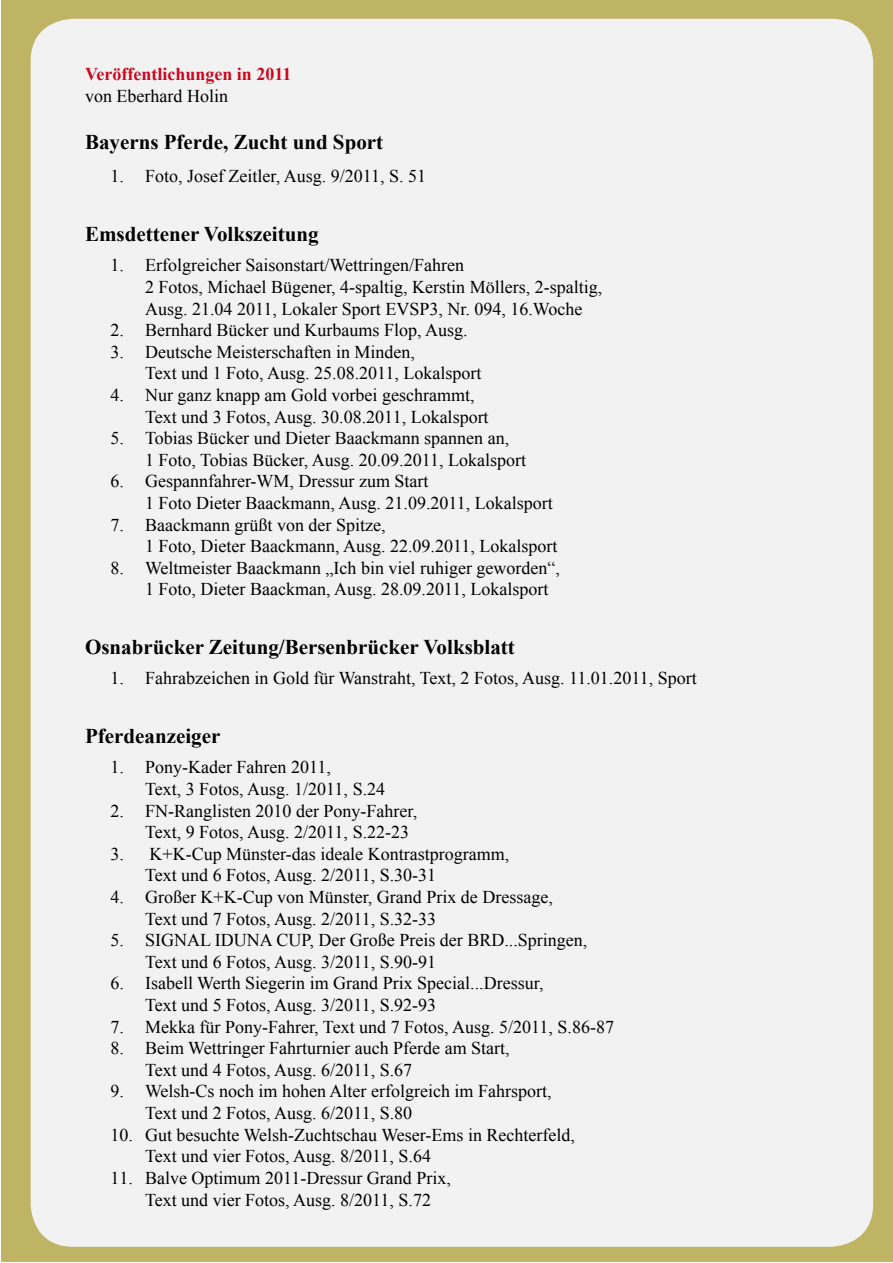
<style>
.page{position:relative;width:893px;height:1263px;background:#fff}
.page>*{position:absolute;margin:0;border:0;box-sizing:border-box;transform-origin:0 0}
.t1{font:700 21px "Times New Roman";color:#000}
.t2{font:18px/21.6px "Times New Roman";color:#000}
.t3{font:700 18px "Times New Roman";color:#cc071e}
</style>
<div class="page">
<div style="left:1px;top:1px;width:891px;height:1261px;background:#beb464"></div>
<div style="left:31px;top:19px;width:842px;height:1228px;background:#f2f2f3;border-radius:43px"></div>
<p class="t3" style="left:85px;top:62px;width:208px">Veröffentlichungen in 2011</p>
<p class="t2" style="left:85px;top:85px;width:144px">von Eberhard Holin</p>
<p class="t1" style="left:85px;top:127px;width:300px">Bayerns Pferde, Zucht und Sport</p>
<p class="t2" style="left:145px;top:165px;width:283px">Foto, Josef Zeitler, Ausg. 9/2011, S. 51</p>
<p class="t2" style="left:111px;top:165px;width:15px">1.</p>
<p class="t1" style="left:85px;top:220px;width:235px">Emsdettener Volkszeitung</p>
<p class="t2" style="left:145px;top:254px;width:459px">Erfolgreicher Saisonstart/Wettringen/Fahren<br>2 Fotos, Michael Bügener, 4-spaltig, Kerstin Möllers, 2-spaltig, Ausg. 21.04 2011, Lokaler Sport EVSP3, Nr. 094, 16.Woche Bernhard Bücker und Kurbaums Flop, Ausg.<br>Deutsche Meisterschaften in Minden,<br>Text und 1 Foto, Ausg. 25.08.2011, Lokalsport<br>Nur ganz knapp am Gold vorbei geschrammt,<br>Text und 3 Fotos, Ausg. 30.08.2011, Lokalsport<br>Tobias Bücker und Dieter Baackmann spannen an,<br>1 Foto, Tobias Bücker, Ausg. 20.09.2011, Lokalsport Gespannfahrer-WM, Dressur zum Start<br>1 Foto Dieter Baackmann, Ausg. 21.09.2011, Lokalsport Baackmann grüßt von der Spitze,<br>1 Foto, Dieter Baackmann, Ausg. 22.09.2011, Lokalsport Weltmeister Baackmann „Ich bin viel ruhiger geworden“,<br>1 Foto, Dieter Baackman, Ausg. 28.09.2011, Lokalsport</p>
<p class="t2" style="left:111px;top:254px;width:15px">1.</p>
<p class="t2" style="left:111px;top:319px;width:15px">2.<br>3.</p>
<p class="t2" style="left:111px;top:384px;width:15px">4.</p>
<p class="t2" style="left:111px;top:427px;width:15px">5.</p>
<p class="t2" style="left:111px;top:470px;width:15px">6.</p>
<p class="t2" style="left:111px;top:513px;width:15px">7.</p>
<p class="t2" style="left:111px;top:557px;width:15px">8.</p>
<p class="t1" style="left:85px;top:633px;width:431px">Osnabrücker Zeitung/Bersenbrücker Volksblatt</p>
<p class="t2" style="left:145px;top:667px;width:553px">Fahrabzeichen in Gold für Wanstraht, Text, 2 Fotos, Ausg. 11.01.2011, Sport</p>
<p class="t2" style="left:111px;top:667px;width:15px">1.</p>
<p class="t1" style="left:85px;top:722px;width:137px">Pferdeanzeiger</p>
<p class="t2" style="left:145px;top:756px;width:471px">Pony-Kader Fahren 2011,<br>Text, 3 Fotos, Ausg. 1/2011, S.24<br>FN-Ranglisten 2010 der Pony-Fahrer,<br>Text, 9 Fotos, Ausg. 2/2011, S.22-23<br>K+K-Cup Münster-das ideale Kontrastprogramm,<br>Text und 6 Fotos, Ausg. 2/2011, S.30-31<br>Großer K+K-Cup von Münster, Grand Prix de Dressage,<br>Text und 7 Fotos, Ausg. 2/2011, S.32-33<br>SIGNAL IDUNA CUP, Der Große Preis der BRD...Springen, Text und 6 Fotos, Ausg. 3/2011, S.90-91<br>Isabell Werth Siegerin im Grand Prix Special...Dressur,<br>Text und 5 Fotos, Ausg. 3/2011, S.92-93<br>Mekka für Pony-Fahrer, Text und 7 Fotos, Ausg. 5/2011, S.86-87<br>Beim Wettringer Fahrturnier auch Pferde am Start,<br>Text und 4 Fotos, Ausg. 6/2011, S.67<br>Welsh-Cs noch im hohen Alter erfolgreich im Fahrsport,<br>Text und 2 Fotos, Ausg. 6/2011, S.80<br>Gut besuchte Welsh-Zuchtschau Weser-Ems in Rechterfeld,<br>Text und vier Fotos, Ausg. 8/2011, S.64<br>Balve Optimum 2011-Dressur Grand Prix,<br>Text und vier Fotos, Ausg. 8/2011, S.72</p>
<p class="t2" style="left:111px;top:756px;width:15px">1.</p>
<p class="t2" style="left:111px;top:799px;width:15px">2.</p>
<p class="t2" style="left:111px;top:843px;width:15px">3.</p>
<p class="t2" style="left:111px;top:886px;width:15px">4.</p>
<p class="t2" style="left:111px;top:929px;width:15px">5.</p>
<p class="t2" style="left:111px;top:972px;width:15px">6.</p>
<p class="t2" style="left:111px;top:1015px;width:15px">7.<br>8.</p>
<p class="t2" style="left:111px;top:1080px;width:15px">9.</p>
<p class="t2" style="left:111px;top:1123px;width:24px">10.</p>
<p class="t2" style="left:111px;top:1167px;width:24px">11.</p>
</div>
